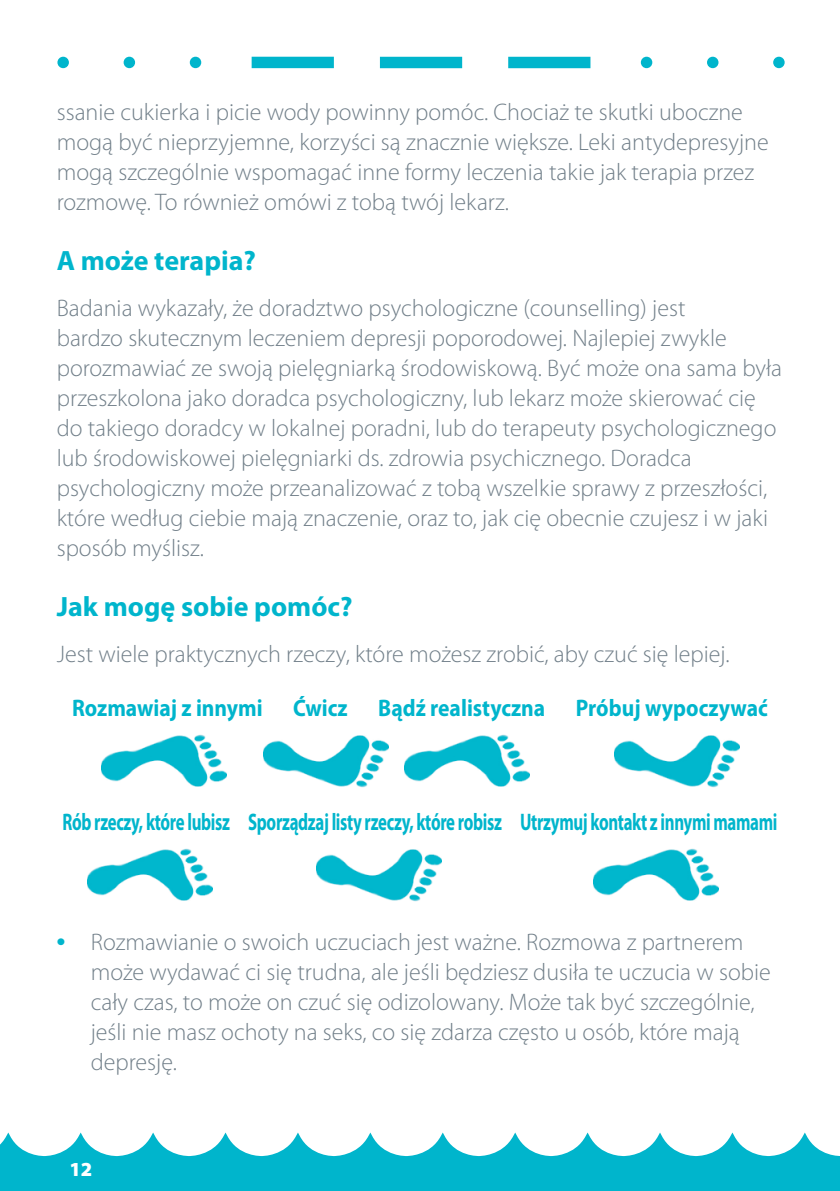
<style>
.page{position:relative;width:840px;height:1191px;background:#fff}
.page>*{position:absolute;margin:0;border:0;box-sizing:border-box;transform-origin:0 0}
.t1{font:700 28px "Myriad Pro";color:#00b5cc}
.t2{font:300 24px/30px "Myriad Pro";color:#72808a}
.t3{font:700 24px "Myriad Pro";letter-spacing:-.02em;color:#00b5cc;scale:.7 1}
.t4{font:700 24px "Myriad Pro";color:#00b5cc;scale:.9 1}
.t5{font:700 24px "Myriad Pro";letter-spacing:-.02em;color:#00b5cc;scale:.9 1}
.t6{font:900 20px "Myriad Pro";color:#fff}
.s1{font-family:"Arial";font-weight:700;color:#00b5cc}
</style>
<div class="page">
<svg style="left:0;top:1132px;width:839px;height:59px;fill:#00b5cc"></svg>
<div style="left:58px;top:58px;width:10px;height:9px;background:#00b5cc;border-radius:50%"></div>
<div style="left:57px;top:57px;width:12px;height:11px;border:2px solid #00b5cc;border-radius:50%"></div>
<div style="left:124px;top:58px;width:10px;height:9px;background:#00b5cc;border-radius:50%"></div>
<div style="left:123px;top:57px;width:12px;height:11px;border:2px solid #00b5cc;border-radius:50%"></div>
<div style="left:190px;top:58px;width:10px;height:9px;background:#00b5cc;border-radius:50%"></div>
<div style="left:190px;top:57px;width:11px;height:11px;border:2px solid #00b5cc;border-radius:50%"></div>
<div style="left:251px;top:57px;width:83px;height:11px;background:#00b5cc"></div>
<div style="left:380px;top:57px;width:82px;height:11px;background:#00b5cc"></div>
<div style="left:508px;top:57px;width:82px;height:11px;background:#00b5cc"></div>
<div style="left:641px;top:58px;width:10px;height:9px;background:#00b5cc;border-radius:50%"></div>
<div style="left:640px;top:57px;width:12px;height:11px;border:2px solid #00b5cc;border-radius:50%"></div>
<div style="left:707px;top:58px;width:10px;height:9px;background:#00b5cc;border-radius:50%"></div>
<div style="left:706px;top:57px;width:12px;height:11px;border:2px solid #00b5cc;border-radius:50%"></div>
<div style="left:773px;top:58px;width:10px;height:9px;background:#00b5cc;border-radius:50%"></div>
<div style="left:772px;top:57px;width:12px;height:11px;border:2px solid #00b5cc;border-radius:50%"></div>
<img style="left:102px;top:734px;width:125px;height:53px">
<img style="left:264px;top:735px;width:124px;height:53px">
<img style="left:405px;top:734px;width:124px;height:53px">
<img style="left:614px;top:735px;width:124px;height:53px">
<img style="left:88px;top:848px;width:125px;height:53px">
<img style="left:316px;top:849px;width:125px;height:53px">
<img style="left:593px;top:848px;width:125px;height:53px">
<p class="t2" style="left:57px;top:97px;width:713px">ssanie cukierka i picie wody powinny pomóc. Chociaż te skutki uboczne mogą być nieprzyjemne, korzyści są znacznie większe. Leki antydepresyjne mogą szczególnie wspomagać inne formy leczenia takie jak terapia przez rozmowę. To również omówi z tobą twój lekarz.</p>
<p class="t1" style="left:57px;top:242px;width:201px">A może terapia?</p>
<p class="t2" style="left:57px;top:293px;width:726px">Badania wykazały, że doradztwo psychologiczne (counselling) jest<br>bardzo skutecznym leczeniem depresji poporodowej. Najlepiej zwykle porozmawiać ze swoją pielęgniarką środowiskową. Być może ona sama była przeszkolona jako doradca psychologiczny, lub lekarz może skierować cię do takiego doradcy w lokalnej poradni, lub do terapeuty psychologicznego lub środowiskowej pielęgniarki ds. zdrowia psychicznego. Doradca psychologiczny może przeanalizować z tobą wszelkie sprawy z przeszłości, które według ciebie mają znaczenie, oraz to, jak cię obecnie czujesz i w jaki sposób myślisz.</p>
<p class="t1" style="left:57px;top:588px;width:297px">Jak mogę sobie pomóc?</p>
<p class="t2" style="left:57px;top:639px;width:674px">Jest wiele praktycznych rzeczy, które możesz zrobić, aby czuć się lepiej.</p>
<p class="t4" style="left:72px;top:692px;width:213px">Rozmawiaj z innymi</p>
<p class="t5" style="left:293px;top:692px;width:62px">Ćwicz</p>
<p class="t4" style="left:378px;top:692px;width:187px">Bądź realistyczna</p>
<p class="t4" style="left:575px;top:692px;width:215px">Próbuj wypoczywać</p>
<p class="t3" style="left:62px;top:806px;width:1022px">Rób rzeczy, które lubisz Sporządzaj listy rzeczy, które robisz Utrzymuj kontakt z innymi mamami</p>
<p class="t2" style="left:91px;top:927px;width:681px;text-indent:-34px"><span class="s1">•</span> Rozmawianie o swoich uczuciach jest ważne. Rozmowa z partnerem może wydawać ci się trudna, ale jeśli będziesz dusiła te uczucia w sobie cały czas, to może on czuć się odizolowany. Może tak być szczególnie, jeśli nie masz ochoty na seks, co się zdarza często u osób, które mają depresję.</p>
<p class="t6" style="left:69px;top:1156px;width:24px">12</p>
</div>
